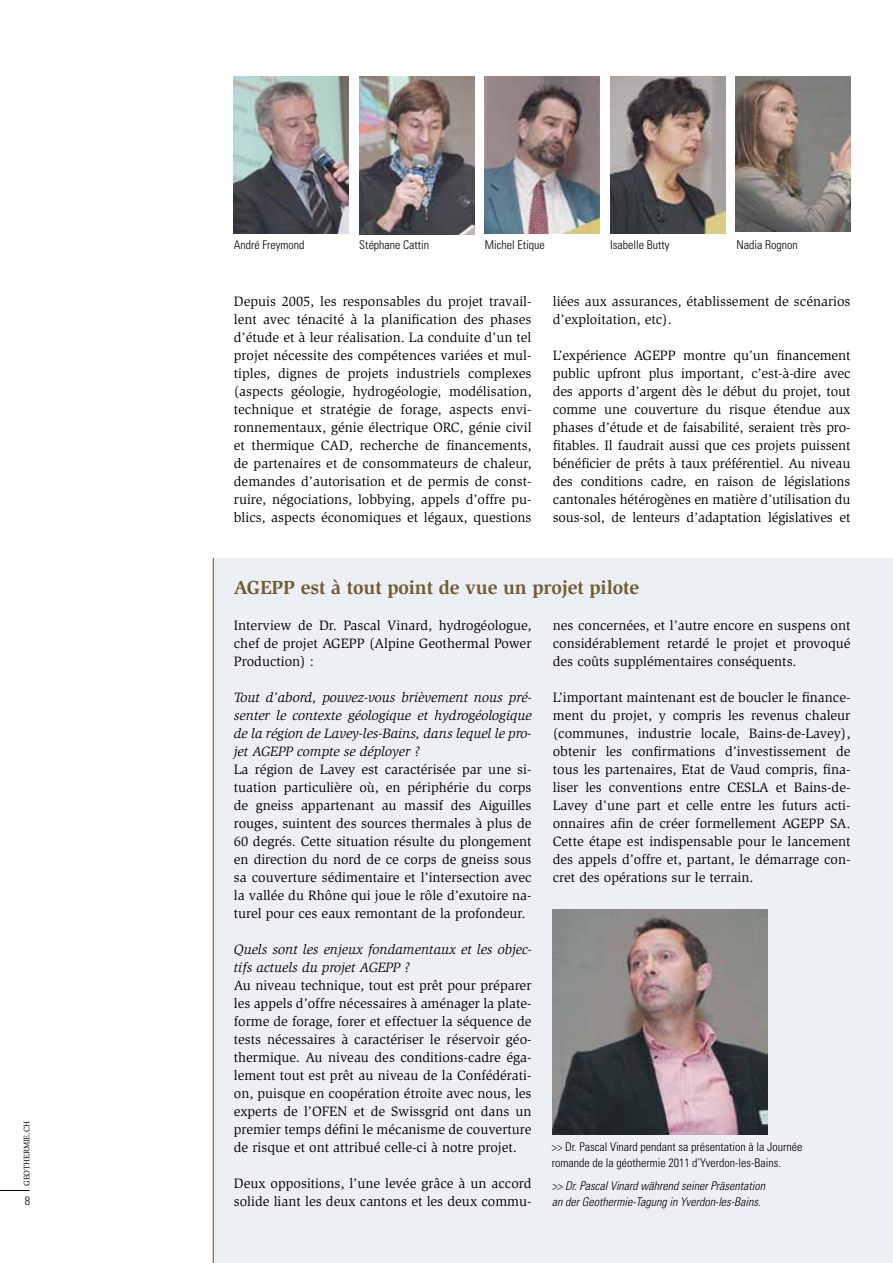
<style>
.page{position:relative;width:893px;height:1263px;background:#fff}
.page>*{position:absolute;margin:0;border:0;box-sizing:border-box;transform-origin:0 0}
.t1{font:700 19.5px "Slimbach";letter-spacing:-.005em;color:#725c31}
.t2{font:13.95px/18px "Slimbach";color:#000;text-align:justify}
.t3{font:italic 13.95px/18px "Slimbach";color:#000;text-align:justify}
.t4{font:300 condensed 12px/15.8px "Univers";color:#000}
.t5{font:italic 300 condensed 12px/15.8px "Univers";color:#000}
.t6{font:8.25px "Slimbach";color:#000}
</style>
<div class="page">
<hr style="left:0;top:1190px;width:30px;height:1px;background:#000">
<div style="left:213px;top:558px;width:680px;height:705px;background:#eceff4"></div>
<hr style="left:213px;top:558px;width:1px;height:705px;background:#725c31">
<img style="left:234px;top:77px;width:115px;height:157px">
<img style="left:359px;top:77px;width:115px;height:157px">
<img style="left:485px;top:77px;width:115px;height:157px">
<img style="left:610px;top:77px;width:115px;height:157px">
<img style="left:736px;top:77px;width:114px;height:155px">
<img style="left:553px;top:909px;width:214px;height:225px">
<p class="t6" style="left:22px;top:1186px;width:66px;rotate:-90deg">GEOTHERMIE.CH</p>
<p class="t4" style="left:25px;top:1192px;width:7px">8</p>
<p class="t4" style="left:234px;top:237px;width:72px">André Freymond</p>
<p class="t4" style="left:359px;top:237px;width:71px">Stéphane Cattin</p>
<p class="t4" style="left:485px;top:237px;width:61px">Michel Etique</p>
<p class="t4" style="left:610px;top:237px;width:61px">Isabelle Butty</p>
<p class="t4" style="left:737px;top:237px;width:63px">Nadia Rognon</p>
<p class="t2" style="left:234px;top:292px;width:299px">Depuis 2005, les responsables du projet travail&shy;lent avec ténacité à la planification des phases d’étude et à leur réalisation. La conduite d’un tel projet nécessite des compétences variées et mul&shy;tiples, dignes de projets industriels complexes (aspects géologie, hydrogéologie, modélisation, technique et stratégie de forage, aspects envi&shy;ronnementaux, génie électrique ORC, génie civil et thermique CAD, recherche de financements, de partenaires et de consommateurs de chaleur, demandes d’autorisation et de permis de const&shy;ruire, négociations, lobbying, appels d’offre pu&shy;blics, aspects économiques et légaux, questions</p>
<p class="t2" style="left:553px;top:292px;width:299px">liées aux assurances, établissement de scénarios d’exploitation, etc).</p>
<p class="t2" style="left:553px;top:346px;width:299px">L’expérience AGEPP montre qu’un financement public upfront plus important, c’est-à-dire avec des apports d’argent dès le début du projet, tout comme une couverture du risque étendue aux phases d’étude et de faisabilité, seraient très pro&shy;fitables. Il faudrait aussi que ces projets puissent bénéficier de prêts à taux préférentiel. Au niveau des conditions cadre, en raison de législations cantonales hétérogènes en matière d’utilisation du sous-sol, de lenteurs d’adaptation législatives et</p>
<h1 class="t1" style="left:234px;top:576px;width:407px">AGEPP est à tout point de vue un projet pilote</h1>
<p class="t2" style="left:234px;top:616px;width:299px">Interview de Dr. Pascal Vinard, hydrogéologue, chef de projet AGEPP (Alpine Geothermal Power Production) :</p>
<p class="t3" style="left:234px;top:688px;width:299px">Tout d’abord, pouvez-vous brièvement nous pré&shy;senter le contexte géologique et hydrogéologique de la région de Lavey-les-Bains, dans lequel le pro&shy;jet AGEPP compte se déployer ?</p>
<p class="t2" style="left:234px;top:760px;width:299px">La région de Lavey est caractérisée par une si&shy;tuation particulière où, en périphérie du corps de gneiss appartenant au massif des Aiguilles rouges, suintent des sources thermales à plus de 60 degrés. Cette situation résulte du plongement en direction du nord de ce corps de gneiss sous sa couverture sédimentaire et l’intersection avec la vallée du Rhône qui joue le rôle d’exutoire na&shy;turel pour ces eaux remontant de la profondeur.</p>
<p class="t3" style="left:234px;top:940px;width:299px">Quels sont les enjeux fondamentaux et les objec&shy;tifs actuels du projet AGEPP ?</p>
<p class="t2" style="left:234px;top:976px;width:299px">Au niveau technique, tout est prêt pour préparer les appels d’offre nécessaires à aménager la plate&shy;forme de forage, forer et effectuer la séquence de tests nécessaires à caractériser le réservoir géo&shy;thermique. Au niveau des conditions-cadre éga&shy;lement tout est prêt au niveau de la Confédérati&shy;on, puisque en coopération étroite avec nous, les experts de l’OFEN et de Swissgrid ont dans un premier temps défini le mécanisme de couverture de risque et ont attribué celle-ci à notre projet.</p>
<p class="t2" style="left:234px;top:1174px;width:299px">Deux oppositions, l’une levée grâce à un accord solide liant les deux cantons et les deux commu-</p>
<p class="t2" style="left:553px;top:616px;width:299px">nes concernées, et l’autre encore en suspens ont considérablement retardé le projet et provoqué des coûts supplémentaires conséquents.</p>
<p class="t2" style="left:553px;top:688px;width:299px">L’important maintenant est de boucler le finance&shy;ment du projet, y compris les revenus chaleur (communes, industrie locale, Bains-de-Lavey), obtenir les confirmations d’investissement de tous les partenaires, Etat de Vaud compris, fina&shy;liser les conventions entre CESLA et Bains-de-Lavey d’une part et celle entre les futurs acti&shy;onnaires afin de créer formellement AGEPP SA.<br>Cette étape est indispensable pour le lancement des appels d’offre et, partant, le démarrage con&shy;cret des opérations sur le terrain.</p>
<p class="t4" style="left:552px;top:1139px;width:252px">&gt;&gt; Dr. Pascal Vinard pendant sa présentation à la Journée romande de la géothermie 2011 d’Yverdon-les-Bains.</p>
<p class="t5" style="left:552px;top:1178px;width:215px">&gt;&gt; Dr. Pascal Vinard während seiner Präsentation an der Geothermie-Tagung in Yverdon-les-Bains.</p>
</div>
